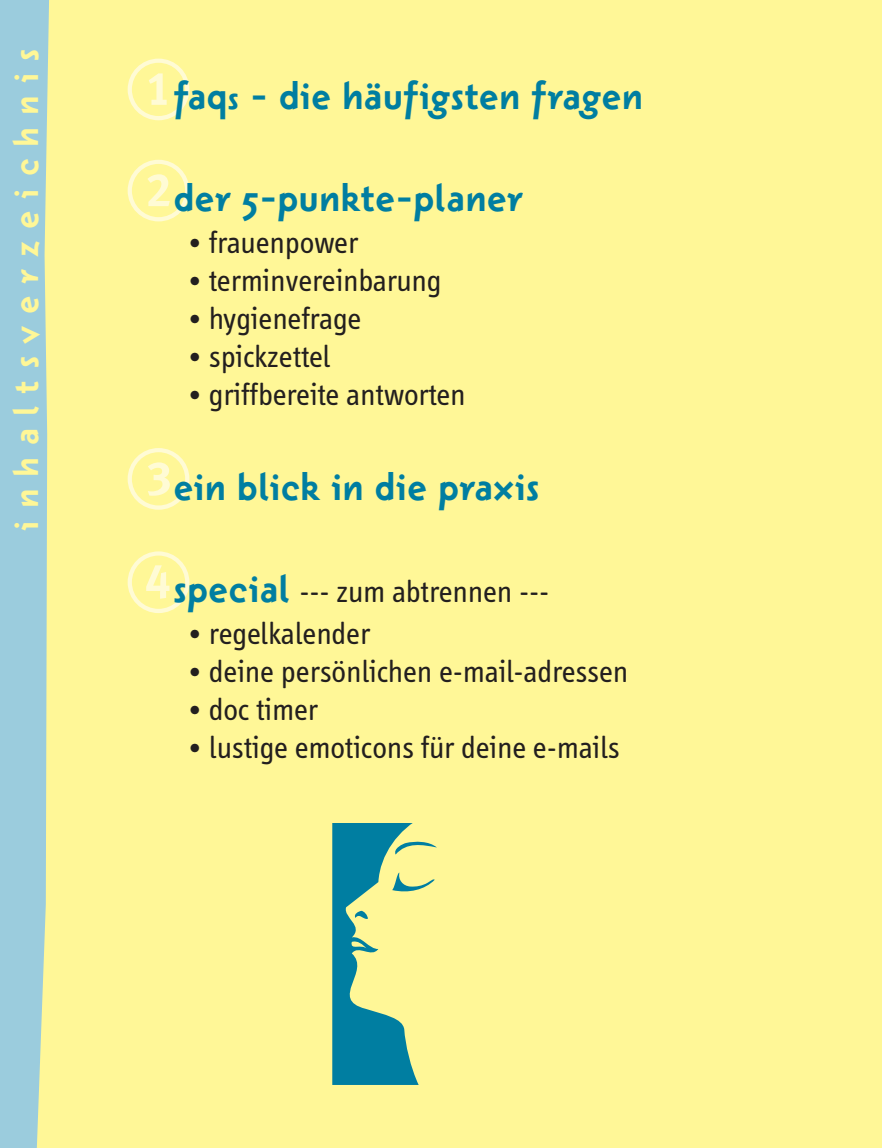
<style>
.page{position:relative;width:882px;height:1148px;background:#fff797}
.page>*{position:absolute;margin:0;border:0;box-sizing:border-box;transform-origin:0 0}
.t1{font:700 42px "Instanter";color:#007ea1}
.t2{font:700 38.5px "Instanter";letter-spacing:.31em;color:#fff797}
.t3{font:31.5px "Info";color:#231f1f}
.s1{font-size:35px}
.s2{font-family:"Instanter";font-weight:700;font-size:42px;color:#007ea1}
</style>
<div class="page">
<div style="left:0;top:0;width:49px;height:1148px;background:#9bccdd"></div>
<svg style="left:332px;top:823px;width:105px;height:262px"></svg>
<p class="t2" style="left:11px;top:531px;width:484px;rotate:-90deg">inhaltsverzeichnis</p>
<h1 class="t1" style="left:173px;top:79px;width:471px">faq<span class="s1">s</span> - die häufigsten fragen</h1>
<h1 class="t1" style="left:173px;top:181px;width:351px">der 5-punkte-planer</h1>
<p class="t3" style="left:188px;top:231px;width:172px">• frauenpower</p>
<p class="t3" style="left:188px;top:269px;width:255px">• terminvereinbarung</p>
<p class="t3" style="left:188px;top:307px;width:175px">• hygienefrage</p>
<p class="t3" style="left:188px;top:344px;width:144px">• spickzettel</p>
<p class="t3" style="left:188px;top:382px;width:280px">• griffbereite antworten</p>
<h1 class="t1" style="left:173px;top:470px;width:368px">ein blick in die praxis</h1>
<p class="t3" style="left:173px;top:579px;width:377px"><span class="s2">special</span> --- zum abtrennen ---</p>
<p class="t3" style="left:188px;top:622px;width:184px">• regelkalender</p>
<p class="t3" style="left:188px;top:660px;width:442px">• deine persönlichen e-mail-adressen</p>
<p class="t3" style="left:188px;top:697px;width:132px">• doc timer</p>
<p class="t3" style="left:188px;top:735px;width:434px">• lustige emoticons für deine e-mails</p>
</div>
